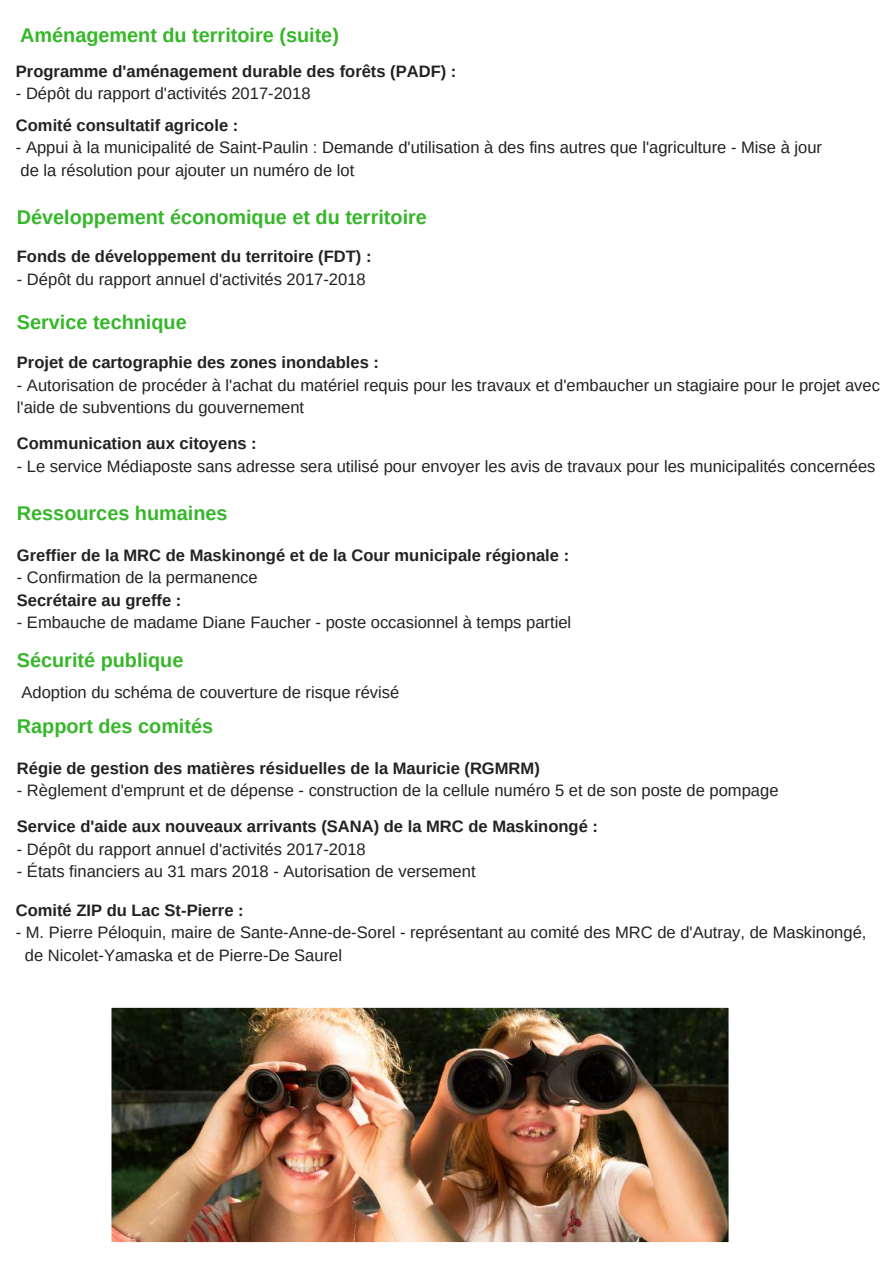
<style>
.page{position:relative;width:893px;height:1263px;background:#fff}
.page>*{position:absolute;margin:0;border:0;box-sizing:border-box;transform-origin:0 0}
.t1{font:700 19.8px "Arimo";color:#35b729}
.t2{font:16.5px/22.5px "Arimo";color:#222}
.t3{font:700 16.5px "Arimo";color:#222}
</style>
<div class="page">
<img style="left:111px;top:1008px;width:617px;height:234px">
<p class="t1" style="left:20px;top:24px;width:320px">Aménagement du territoire (suite)</p>
<p class="t3" style="left:16px;top:62px;width:442px">Programme d'aménagement durable des forêts (PADF) :</p>
<p class="t2" style="left:16px;top:82px;width:296px">- Dépôt du rapport d'activités 2017-2018</p>
<p class="t3" style="left:16px;top:116px;width:224px">Comité consultatif agricole :</p>
<p class="t2" style="left:16px;top:136px;width:808px">- Appui à la municipalité de Saint-Paulin : Demande d'utilisation à des fins autres que l'agriculture - Mise à jour de la résolution pour ajouter un numéro de lot</p>
<p class="t1" style="left:17px;top:206px;width:412px">Développement économique et du territoire</p>
<p class="t3" style="left:17px;top:247px;width:356px">Fonds de développement du territoire (FDT) :</p>
<p class="t2" style="left:17px;top:268px;width:350px">- Dépôt du rapport annuel d'activités 2017-2018</p>
<p class="t1" style="left:17px;top:311px;width:171px">Service technique</p>
<p class="t3" style="left:17px;top:353px;width:364px">Projet de cartographie des zones inondables :</p>
<p class="t2" style="left:17px;top:374px;width:865px">- Autorisation de procéder à l'achat du matériel requis pour les travaux et d'embaucher un stagiaire pour le projet avec l'aide de subventions du gouvernement</p>
<p class="t3" style="left:17px;top:434px;width:241px">Communication aux citoyens :</p>
<p class="t2" style="left:17px;top:455px;width:860px">- Le service Médiaposte sans adresse sera utilisé pour envoyer les avis de travaux pour les municipalités concernées</p>
<p class="t1" style="left:17px;top:502px;width:212px">Ressources humaines</p>
<p class="t3" style="left:17px;top:546px;width:554px">Greffier de la MRC de Maskinongé et de la Cour municipale régionale :</p>
<p class="t2" style="left:17px;top:566px;width:242px">- Confirmation de la permanence</p>
<p class="t3" style="left:17px;top:591px;width:166px">Secrétaire au greffe :</p>
<p class="t2" style="left:17px;top:611px;width:556px">- Embauche de madame Diane Faucher - poste occasionnel à temps partiel</p>
<p class="t1" style="left:17px;top:649px;width:168px">Sécurité publique</p>
<p class="t2" style="left:21px;top:681px;width:379px">Adoption du schéma de couverture de risque révisé</p>
<p class="t1" style="left:17px;top:715px;width:198px">Rapport des comités</p>
<p class="t3" style="left:17px;top:759px;width:524px">Régie de gestion des matières résiduelles de la Mauricie (RGMRM)</p>
<p class="t2" style="left:17px;top:779px;width:763px">- Règlement d'emprunt et de dépense - construction de la cellule numéro 5 et de son poste de pompage</p>
<p class="t3" style="left:17px;top:817px;width:583px">Service d'aide aux nouveaux arrivants (SANA) de la MRC de Maskinongé :</p>
<p class="t2" style="left:17px;top:838px;width:350px">- Dépôt du rapport annuel d'activités 2017-2018</p>
<p class="t2" style="left:17px;top:860px;width:460px">- États financiers au 31 mars 2018 - Autorisation de versement</p>
<p class="t3" style="left:16px;top:900px;width:229px">Comité ZIP du Lac St-Pierre :</p>
<p class="t2" style="left:25px;top:921px;width:843px;text-indent:-9px">- M. Pierre Péloquin, maire de Sante-Anne-de-Sorel - représentant au comité des MRC de d'Autray, de Maskinongé, de Nicolet-Yamaska et de Pierre-De Saurel</p>
</div>
